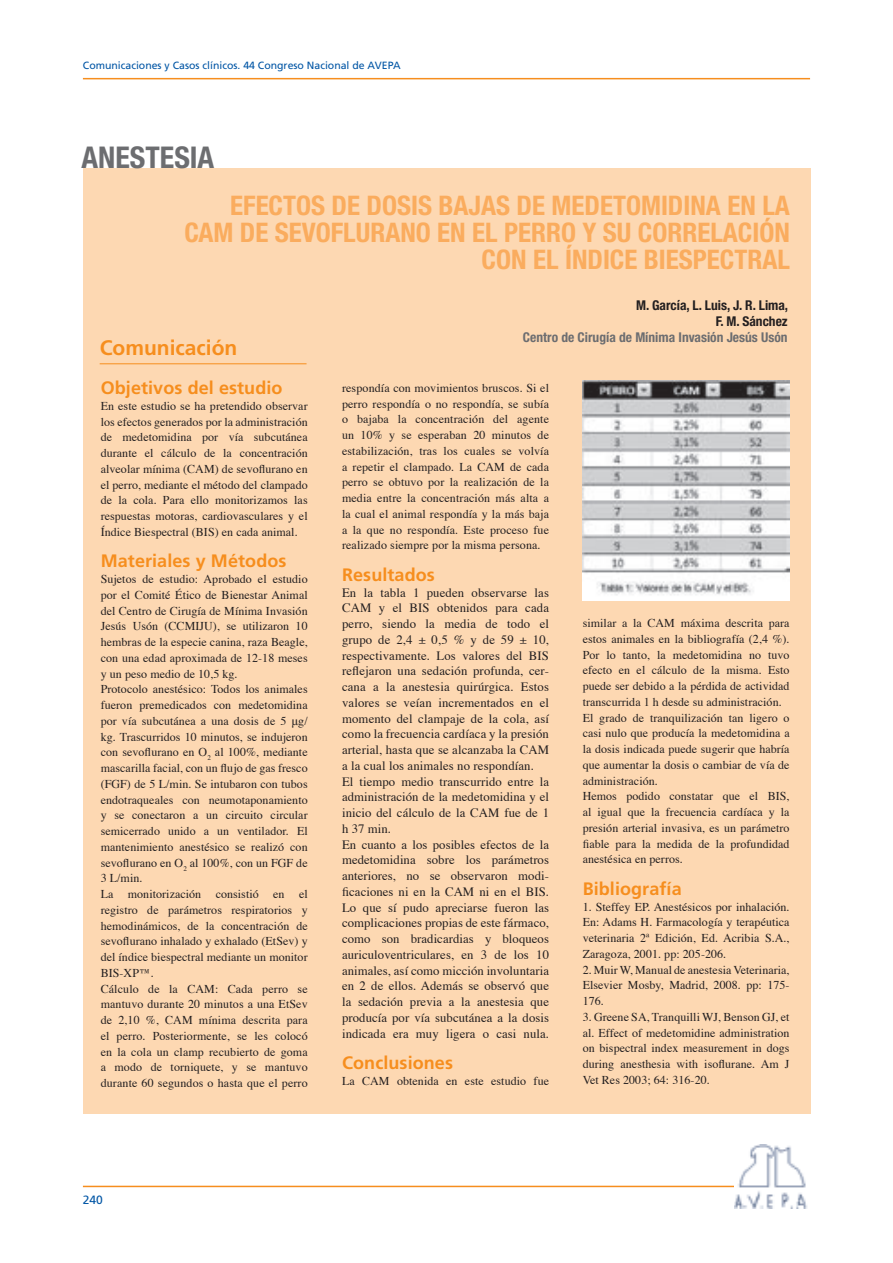
<style>
.page{position:relative;width:893px;height:1263px;background:#fff}
.page>*{position:absolute;margin:0;border:0;box-sizing:border-box;transform-origin:0 0}
.t1{font:700 condensed 30px "Helvetica Neue LT Std";color:#6c6d70}
.t2{font:700 condensed 27px/27px "Helvetica Neue LT Std";color:#faac5e;text-align:right}
.t3{font:700 21px "Frutiger";color:#f68e1e}
.t4{font:700 18px "Frutiger";letter-spacing:.005em;color:#f68e1e}
.t5{font:700 condensed 13.5px "Helvetica Neue LT Std";color:#6c6d70}
.t6{font:700 condensed 13.5px/16.2px "Helvetica Neue LT Std";color:#231f20;text-align:right}
.t7{font:12.75px/15.8px "Times";letter-spacing:.005em;color:#231f20}
.t8{font:12px/15.8px "Times";letter-spacing:.005em;color:#231f20;text-align:justify}
.t9{font:12px "Frutiger";color:#0155a5}
.t10{font:10.5px "Frutiger";color:#0155a5}
</style>
<div class="page">
<hr style="left:83px;top:1186px;width:651px;height:1px;background:#f68e1e">
<hr style="left:83px;top:78px;width:727px;height:1px;background:#f68e1e">
<img style="left:735px;top:1144px;width:73px;height:64px">
<div style="left:83px;top:168px;width:727px;height:946px;background:#fdd8b2"></div>
<hr style="left:100px;top:363px;width:207px;height:1px;background:#f68e1e">
<img style="left:583px;top:381px;width:207px;height:219px">
<p class="t10" style="left:83px;top:59px;width:319px">Comunicaciones y Casos clínicos. 44 Congreso Nacional de AVEPA</p>
<h1 class="t1" style="left:82px;top:139px;width:132px">Anestesia</h1>
<h2 class="t2" style="left:184px;top:191px;width:607px">EFECTOS DE DOSIS BAJAS DE MEDETOMIDINA EN LA<br>CAM DE SEVOFLURANO EN EL PERRO Y SU CORRELACIÓN<br>CON EL ÍNDICE BIESPECTRAL</h2>
<p class="t6" style="left:636px;top:297px;width:154px">M. García, L. Luis, J. R. Lima,<br>F. M. Sánchez</p>
<p class="t5" style="left:523px;top:329px;width:266px">Centro de Cirugía de Mínima Invasión Jesús Usón</p>
<h3 class="t3" style="left:100px;top:335px;width:139px">Comunicación</h3>
<h3 class="t4" style="left:101px;top:377px;width:183px">Objetivos del estudio</h3>
<p class="t8" style="left:101px;top:397px;width:208px">En este estudio se ha pretendido observar los efectos generados por la administración de medetomidina por vía subcutánea durante el cálculo de la concentración alveolar mínima (CAM) de sevoflurano en el perro, mediante el método del clampado de la cola. Para ello monitorizamos las respuestas motoras, cardiovasculares y el Índice Biespectral (BIS) en cada animal.</p>
<h3 class="t4" style="left:101px;top:550px;width:187px">Materiales y Métodos</h3>
<p class="t8" style="left:101px;top:570px;width:208px;text-align:left">Sujetos de estudio: Aprobado el estudio por el Comité Ético de Bienestar Animal del Centro de Cirugía de Mínima Invasión Jesús Usón (CCMIJU), se utilizaron 10 hembras de la especie canina, raza Beagle, con una edad aproximada de 12-18 meses y un peso medio de 10,5 kg.<br>Protocolo anestésico: Todos los animales fueron premedicados con medetomidina por vía subcutánea a una dosis de 5 μg/ kg. Trascurridos 10 minutos, se indujeron con sevoflurano en O<sub>2</sub> al 100%, mediante mascarilla facial, con un flujo de gas fresco (FGF) de 5 L/min. Se intubaron con tubos endotraqueales con neumotaponamiento y se conectaron a un circuito circular semicerrado unido a un ventilador. El mantenimiento anestésico se realizó con sevoflurano en O<sub>2</sub> al 100%, con un FGF de 3 L/min.<br>La monitorización consistió en el registro de parámetros respiratorios y hemodinámicos, de la concentración de sevoflurano inhalado y exhalado (EtSev) y del índice biespectral mediante un monitor BIS-XP™.<br>Cálculo de la CAM: Cada perro se mantuvo durante 20 minutos a una EtSev de 2,10 %, CAM mínima descrita para el perro. Posteriormente, se les colocó en la cola un clamp recubierto de goma a modo de torniquete, y se mantuvo durante 60 segundos o hasta que el perro</p>
<p class="t8" style="left:342px;top:379px;width:208px">respondía con movimientos bruscos. Si el perro respondía o no respondía, se subía o bajaba la concentración del agente un 10% y se esperaban 20 minutos de estabilización, tras los cuales se volvía a repetir el clampado. La CAM de cada perro se obtuvo por la realización de la media entre la concentración más alta a la cual el animal respondía y la más baja a la que no respondía. Este proceso fue realizado siempre por la misma persona.</p>
<h3 class="t4" style="left:342px;top:564px;width:94px">Resultados</h3>
<p class="t7" style="left:342px;top:583px;width:208px">En la tabla 1 pueden observarse las CAM y el BIS obtenidos para cada perro, siendo la media de todo el grupo de 2,4 ± 0,5 % y de 59 ± 10, respectivamente. Los valores del BIS reflejaron una sedación profunda, cer&shy;cana a la anestesia quirúrgica. Estos valores se veían incrementados en el momento del clampaje de la cola, así como la frecuencia cardíaca y la presión arterial, hasta que se alcanzaba la CAM a la cual los animales no respondían.<br>El tiempo medio transcurrido entre la administración de la medetomidina y el inicio del cálculo de la CAM fue de 1 h 37 min.<br>En cuanto a los posibles efectos de la medetomidina sobre los parámetros anteriores, no se observaron modi&shy;ficaciones ni en la CAM ni en el BIS.<br>Lo que sí pudo apreciarse fueron las complicaciones propias de este fármaco, como son bradicardias y bloqueos auriculoventriculares, en 3 de los 10 animales, así como micción involuntaria en 2 de ellos. Además se observó que la sedación previa a la anestesia que producía por vía subcutánea a la dosis indicada era muy ligera o casi nula.</p>
<h3 class="t4" style="left:342px;top:1052px;width:112px">Conclusiones</h3>
<p class="t8" style="left:342px;top:1072px;width:208px">La CAM obtenida en este estudio fue</p>
<p class="t8" style="left:583px;top:614px;width:208px;text-align:left">similar a la CAM máxima descrita para estos animales en la bibliografía (2,4 %).<br>Por lo tanto, la medetomidina no tuvo efecto en el cálculo de la misma. Esto puede ser debido a la pérdida de actividad transcurrida 1 h desde su administración.<br>El grado de tranquilización tan ligero o casi nulo que producía la medetomidina a la dosis indicada puede sugerir que habría que aumentar la dosis o cambiar de vía de administración.<br>Hemos podido constatar que el BIS, al igual que la frecuencia cardíaca y la presión arterial invasiva, es un parámetro fiable para la medida de la profundidad anestésica en perros.</p>
<h3 class="t4" style="left:583px;top:878px;width:101px">Bibliografía</h3>
<p class="t8" style="left:583px;top:898px;width:208px">1. Steffey EP. Anestésicos por inhalación.<br>En: Adams H. Farmacología y terapéutica veterinaria 2ª Edición, Ed. Acribia S.A., Zaragoza, 2001. pp: 205-206.</p>
<p class="t8" style="left:583px;top:961px;width:208px">2. Muir W, Manual de anestesia Veterinaria, Elsevier Mosby, Madrid, 2008. pp: 175- 176.</p>
<p class="t8" style="left:583px;top:1008px;width:208px">3. Greene SA, Tranquilli WJ, Benson GJ, et al. Effect of medetomidine administration on bispectral index measurement in dogs during anesthesia with isoflurane. Am J Vet Res 2003; 64: 316-20.</p>
<p class="t9" style="left:83px;top:1193px;width:22px">240</p>
</div>
